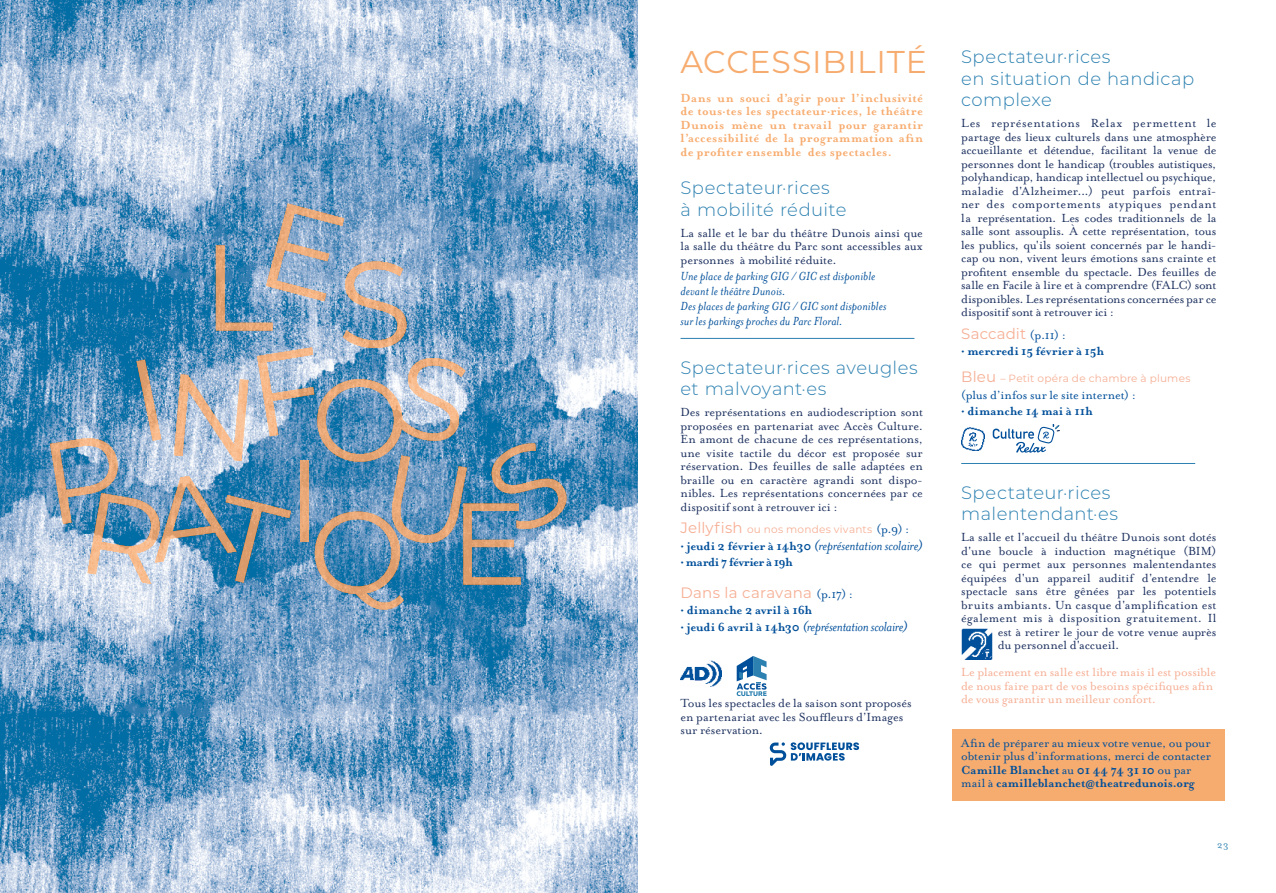
<style>
.page{position:relative;width:1276px;height:893px;background:#fff}
.page>*{position:absolute;margin:0;border:0;box-sizing:border-box;transform-origin:0 0}
.t1{font:300 18px/21.6px "Montserrat";letter-spacing:.025em;color:#2d81b1}
.t2{font:italic 15px "Mrs Eaves OT";letter-spacing:-.015em;color:#004f9a}
.t3{font:15px "Montserrat";letter-spacing:.01em;color:#f6af95}
.t4{font:13.5px/13.5px "Mrs Eaves OT";letter-spacing:-.005em;color:#1e3260;text-align:justify}
.t5{font:13.5px/13.5px "Mrs Eaves OT";letter-spacing:-.01em;color:#004f9a}
.t6{font:700 13.5px/13.5px "Mrs Eaves OT";letter-spacing:.03em;color:#f7ac6f;text-align:justify}
.t7{font:italic 13.5px/15px "Mrs Eaves OT";letter-spacing:.01em;color:#004f9a}
.t8{font:13.5px/13.5px "Mrs Eaves OT";letter-spacing:-.005em;color:#f6af95}
.t9{font:13.5px "Mrs Eaves OT";letter-spacing:.015em;color:#1e3260}
.t10{font:700 13.5px "Mrs Eaves OT";color:#004f9a}
.t11{font:700 13.5px "Mrs Eaves OT";letter-spacing:-.02em;color:#004f9a}
.t12{font:10.5px "Montserrat";letter-spacing:.02em;color:#f6af95}
.t13{font:10.5px "Mrs Eaves OT";color:#2d81b1}
.s1{font-weight:400;font-size:31.5px;color:#f7ac6f}
.s2{font-family:"Mrs Eaves OT";font-size:13.5px;color:#004f9a}
.s3{font-weight:400}
.s4{font-size:15px}
.s5{font-style:normal;font-size:13.5px}
.s6{font-weight:700;font-style:normal;font-size:13.5px}
.s7{font-weight:700}
</style>
<div class="page">
<div style="left:952px;top:729px;width:273px;height:71px;background:#f7ac6f"></div>
<hr style="left:961px;top:463px;width:234px;height:1px;background:#2d81b1">
<hr style="left:680px;top:338px;width:234px;height:1px;background:#2d81b1">
<img style="left:961px;top:629px;width:31px;height:31px">
<img style="left:0;top:0;width:638px;height:893px">
<svg style="left:50px;top:204px;width:516px;height:405px;background:#779db9"></svg>
<img style="left:680px;top:660px;width:41px;height:26px">
<svg style="left:770px;top:742px;width:89px;height:24px"></svg>
<svg style="left:736px;top:656px;width:30px;height:40px"></svg>
<svg style="left:992px;top:424px;width:68px;height:29px"></svg>
<img style="left:961px;top:427px;width:23px;height:24px">
<h1 class="t1" style="left:961px;top:45px;width:234px;text-indent:-281px"><span class="s1">ACCESSIBILITÉ</span> Spectateur·rices<br>en situation de handicap complexe</h1>
<p class="t4" style="left:961px;top:117px;width:257px">Les représentations Relax permettent le partage des lieux culturels dans une atmosphère accueillante et détendue, facilitant la venue de personnes dont le handicap (troubles autistiques, polyhandicap, handicap intellectuel ou psychique, maladie d'Alzheimer...) peut parfois entraî&shy;ner des comportements atypiques pendant la représentation. Les codes traditionnels de la salle sont assouplis. À cette représentation, tous les publics, qu'ils soient concernés par le handi&shy;cap ou non, vivent leurs émotions sans crainte et profitent ensemble du spectacle. Des feuilles de salle en Facile à lire et à comprendre (FALC) sont disponibles. Les représentations concernées par ce dispositif sont à retrouver ici :</p>
<p class="t3" style="left:961px;top:323px;width:106px">Saccadit <span class="s2">(p.11) :</span></p>
<p class="t10" style="left:961px;top:344px;width:144px"><span class="s3">•</span> mercredi 15 février à 15h</p>
<p class="t12" style="left:961px;top:371px;width:231px"><span class="s4">Bleu</span> – Petit opéra de chambre à plumes</p>
<p class="t5" style="left:961px;top:388px;width:176px">(plus d’infos sur le site internet) :</p>
<p class="t10" style="left:961px;top:404px;width:133px"><span class="s3">•</span> dimanche 14 mai à 11h</p>
<p class="t6" style="left:680px;top:91px;width:244px">Dans un souci d’agir pour l’inclusivité de tous·tes les spectateur·rices, le théâtre Dunois mène un travail pour garantir l’accessibilité de la programmation afin de profiter ensemble des spectacles.</p>
<h1 class="t1" style="left:680px;top:176px;width:168px">Spectateur·rices<br>à mobilité réduite</h1>
<p class="t4" style="left:680px;top:226px;width:244px">La salle et le bar du théâtre Dunois ainsi que la salle du théâtre du Parc sont accessibles aux personnes à mobilité réduite.</p>
<p class="t7" style="left:680px;top:269px;width:207px">Une place de parking GIG / GIC est disponible devant le théâtre Dunois.<br>Des places de parking GIG / GIC sont disponibles sur les parkings proches du Parc Floral.</p>
<h1 class="t1" style="left:680px;top:356px;width:239px">Spectateur·rices aveugles et malvoyant·es</h1>
<p class="t4" style="left:680px;top:405px;width:244px">Des représentations en audiodescription sont proposées en partenariat avec Accès Culture.<br>En amont de chacune de ces représentations, une visite tactile du décor est proposée sur réservation. Des feuilles de salle adaptées en braille ou en caractère agrandi sont dispo&shy;nibles. Les représentations concernées par ce dispositif sont à retrouver ici :</p>
<p class="t12" style="left:680px;top:522px;width:230px"><span class="s4">Jellyfish</span> ou nos mondes vivants <span class="s2">(p.9) :</span></p>
<p class="t2" style="left:680px;top:537px;width:244px"><span class="s5">•</span> <span class="s6">jeudi 2 février à 14h30</span> (représentation scolaire)</p>
<p class="t11" style="left:680px;top:554px;width:114px"><span class="s3">•</span> mardi 7 février à 19h</p>
<p class="t3" style="left:680px;top:582px;width:174px">Dans la caravana <span class="s2">(p.17) :</span></p>
<p class="t10" style="left:680px;top:602px;width:133px"><span class="s3">•</span> dimanche 2 avril à 16h</p>
<p class="t2" style="left:680px;top:618px;width:229px"><span class="s5">•</span> <span class="s6">jeudi 6 avril à 14h30</span> (représentation scolaire)</p>
<h1 class="t1" style="left:961px;top:481px;width:158px">Spectateur·rices malentendant·es</h1>
<p class="t4" style="left:961px;top:531px;width:257px">La salle et l'accueil du théâtre Dunois sont dotés</p>
<p class="t4" style="left:961px;top:544px;width:257px">d'une boucle à induction magnétique (BIM)</p>
<p class="t4" style="left:961px;top:558px;width:257px">ce qui permet aux personnes malentendantes</p>
<p class="t4" style="left:961px;top:571px;width:257px">équipées d'un appareil auditif d'entendre le</p>
<p class="t4" style="left:961px;top:585px;width:257px">spectacle sans être gênées par les potentiels</p>
<p class="t9" style="left:961px;top:597px;width:257px">bruits ambiants. Un casque d'amplification est</p>
<p class="t9" style="left:961px;top:611px;width:257px">également mis à disposition gratuitement. Il</p>
<p class="t4" style="left:998px;top:625px;width:220px">est à retirer le jour de votre venue auprès</p>
<p class="t4" style="left:998px;top:639px;width:123px">du personnel d'accueil.</p>
<p class="t8" style="left:961px;top:666px;width:256px">Le placement en salle est libre mais il est possible de nous faire part de vos besoins spécifiques afin de vous garantir un meilleur confort.</p>
<p class="t5" style="left:961px;top:736px;width:251px">Afin de préparer au mieux votre venue, ou pour obtenir plus d’informations, merci de contacter <span class="s7">Camille Blanchet</span> au <span class="s7">01 44 74 31 10</span> ou par mail à <span class="s7">camilleblanchet@theatredunois.org</span></p>
<p class="t4" style="left:680px;top:696px;width:233px;text-align:left">Tous les spectacles de la saison sont proposés en partenariat avec les Souffleurs d’Images sur réservation.</p>
<p class="t13" style="left:1217px;top:839px;width:13px">23</p>
</div>
